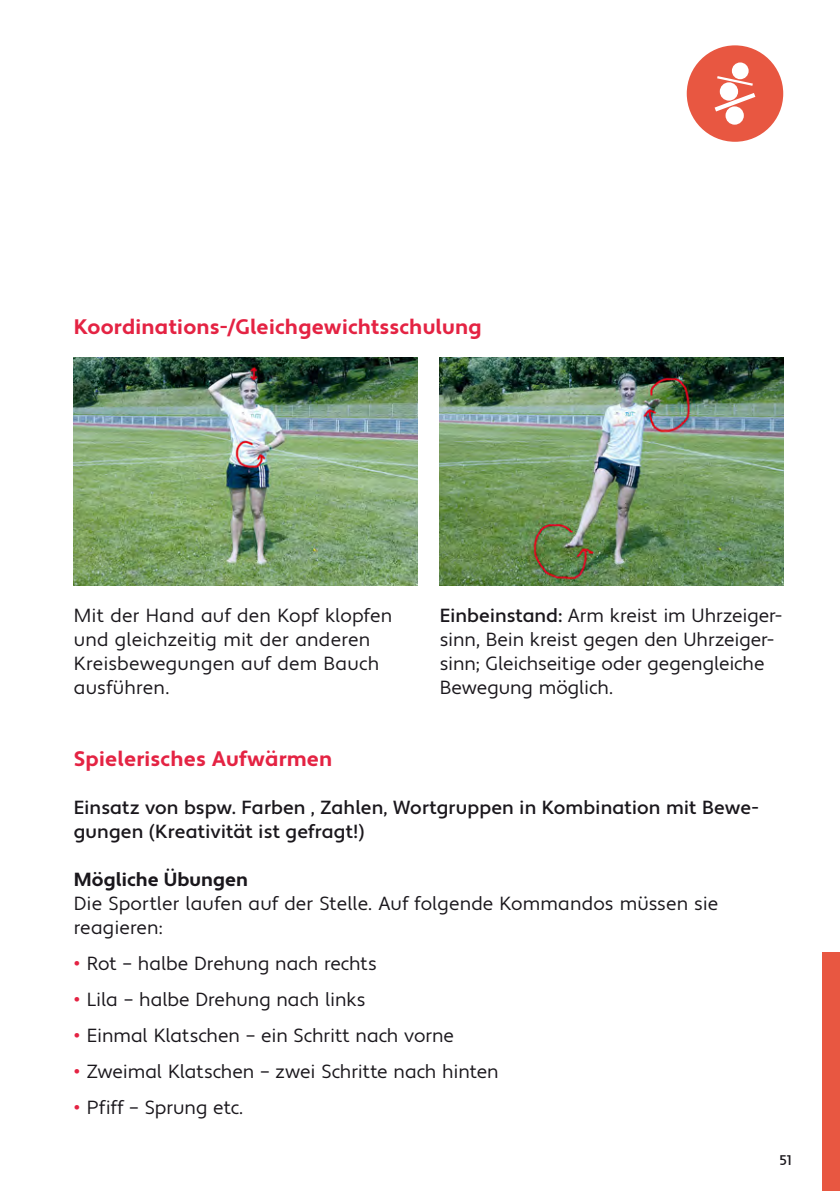
<style>
.page{position:relative;width:840px;height:1191px;background:#fff}
.page>*{position:absolute;margin:0;border:0;box-sizing:border-box;transform-origin:0 0}
.Zwischentitel_ROT{font:700 21px "Apertura";letter-spacing:.005em;color:#e42343}
.Grundtext{font:19px/24px "Apertura";color:#1a171c}
.Grundtext-2{font:500 19px/24px "Apertura";color:#1a171c}
.Zwischentitel_SCHW{font:700 19px "Apertura";letter-spacing:.005em;color:#1a171c}
.t1{font:500 14px "Apertura";color:#1a171c}
.s1{font-weight:500}
.s2{font-size:22px;color:#e42343}
</style>
<div class="page">
<div style="left:686px;top:45px;width:96px;height:97px;background:#e85741;border-radius:50%"></div>
<div style="left:731px;top:62px;width:17px;height:17px;background:#fff;border-radius:50%"></div>
<div style="left:719px;top:82px;width:18px;height:19px;background:#fff;border-radius:50%"></div>
<div style="left:725px;top:106px;width:18px;height:19px;background:#fff;border-radius:50%"></div>
<svg style="left:717px;top:76px;width:35px;height:10px"></svg>
<svg style="left:714px;top:93px;width:41px;height:18px"></svg>
<div style="left:822px;top:952px;width:17px;height:239px;background:#e85741"></div>
<img style="left:74px;top:358px;width:343px;height:228px">
<img style="left:439px;top:358px;width:343px;height:228px">
<p class="Zwischentitel_ROT" style="left:74px;top:314px;width:409px">Koordinations-/Gleichgewichtsschulung</p>
<p class="Grundtext" style="left:74px;top:604px;width:320px">Mit der Hand auf den Kopf klopfen und gleichzeitig mit der anderen<br>Kreisbewegungen auf dem Bauch ausführen.</p>
<p class="Grundtext" style="left:439px;top:604px;width:344px"><span class="s1">Einbeinstand:</span> Arm kreist im Uhrzeiger&shy;sinn, Bein kreist gegen den Uhrzeiger&shy;sinn; Gleichseitige oder gegengleiche Bewegung möglich.</p>
<p class="Zwischentitel_ROT" style="left:74px;top:746px;width:260px">Spielerisches Aufwärmen</p>
<p class="Grundtext-2" style="left:74px;top:796px;width:686px">Einsatz von bspw. Farben , Zahlen, Wortgruppen in Kombination mit Bewe&shy;gungen (Kreativität ist gefragt!)</p>
<p class="Zwischentitel_SCHW" style="left:74px;top:868px;width:176px">Mögliche Übungen</p>
<p class="Grundtext" style="left:74px;top:892px;width:645px">Die Sportler laufen auf der Stelle. Auf folgende Kommandos müssen sie reagieren:</p>
<p class="Grundtext" style="left:74px;top:952px;width:304px"><span class="s2">•</span> Rot – halbe Drehung nach rechts</p>
<p class="Grundtext" style="left:74px;top:988px;width:293px"><span class="s2">•</span> Lila – halbe Drehung nach links</p>
<p class="Grundtext" style="left:74px;top:1024px;width:381px"><span class="s2">•</span> Einmal Klatschen – ein Schritt nach vorne</p>
<p class="Grundtext" style="left:74px;top:1060px;width:426px"><span class="s2">•</span> Zweimal Klatschen – zwei Schritte nach hinten</p>
<p class="Grundtext" style="left:74px;top:1096px;width:169px"><span class="s2">•</span> Pfiff – Sprung etc.</p>
<p class="t1" style="left:779px;top:1151px;width:14px">51</p>
</div>
